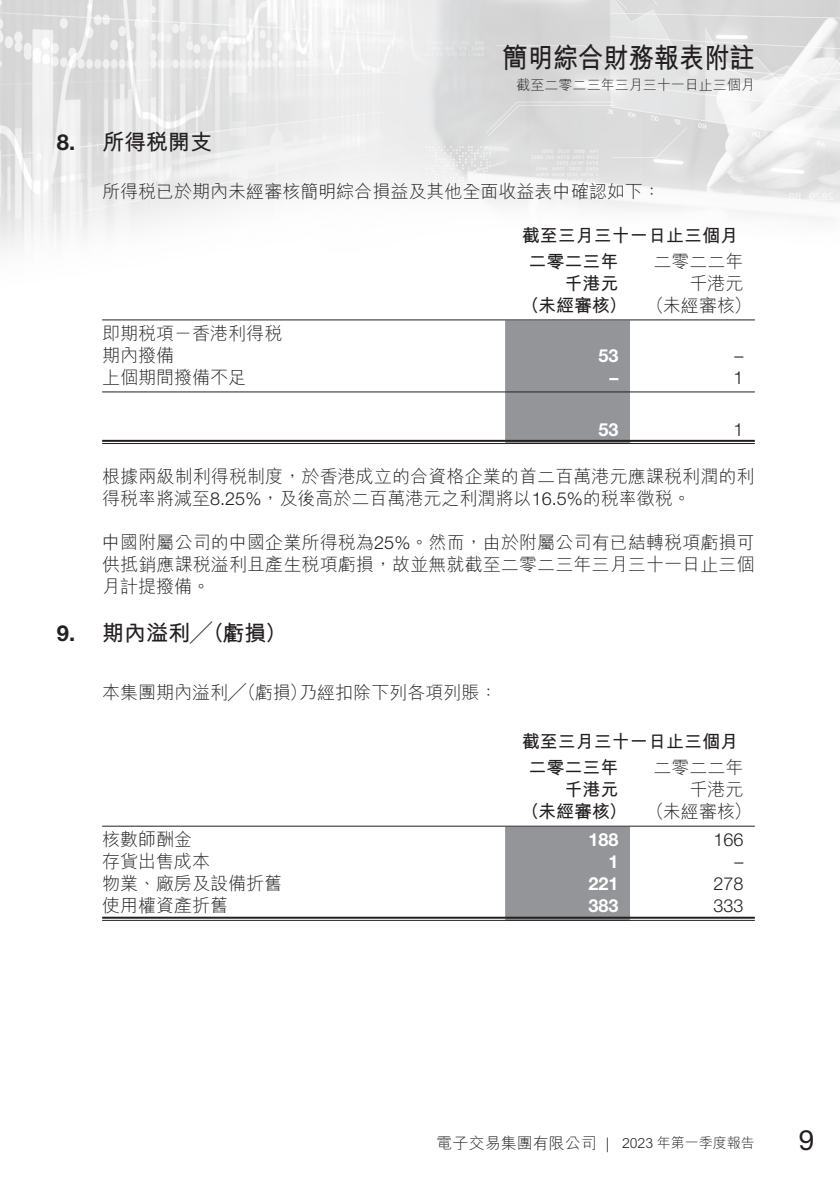
<style>
.page{position:relative;width:840px;height:1191px;background:#fff}
.page>*{position:absolute;margin:0;border:0;box-sizing:border-box;transform-origin:0 0}
.t1{font:700 28px "M Hei HK";color:#231f20;scale:.9 1}
.t2{font:28px "Helvetica Neue LT Std";color:#231f20}
.t3{font:700 22px "M Hei HK";color:#231f20}
.t4{font:300 18px/22px "M Hei HK";color:#231f20}
.t5{font:700 18px/26px "M Hei HK";color:#231f20}
.t6{font:700 18px "Helvetica Neue LT Std";color:#fff}
.t7{font:300 18px "Helvetica Neue LT Std";color:#231f20}
.t8{font:300 16px "M Hei HK";color:#231f20}
.t9{font:300 14px "M Hei HK";color:#231f20}
.s1{font-family:"Helvetica Neue LT Std"}
.s2{font-weight:700}
.s3{font-size:14px}
</style>
<div class="page">
<img style="left:0;top:0;width:839px;height:386px">
<div style="left:505px;top:320px;width:124px;height:123px;background:#939598"></div>
<hr style="left:102px;top:319px;width:403px;height:1px;background:#231f20">
<hr style="left:505px;top:319px;width:124px;height:1px;background:#231f20">
<hr style="left:629px;top:319px;width:125px;height:1px;background:#231f20">
<hr style="left:102px;top:391px;width:403px;height:1px;background:#231f20">
<hr style="left:505px;top:391px;width:124px;height:1px;background:#231f20">
<hr style="left:629px;top:391px;width:125px;height:1px;background:#231f20">
<hr style="left:102px;top:440px;width:403px;height:2px;background:#231f20">
<hr style="left:102px;top:443px;width:403px;height:1px;background:#231f20">
<hr style="left:505px;top:440px;width:124px;height:2px;background:#231f20">
<hr style="left:505px;top:443px;width:124px;height:1px;background:#231f20">
<hr style="left:629px;top:440px;width:125px;height:2px;background:#231f20">
<hr style="left:629px;top:443px;width:125px;height:1px;background:#231f20">
<div style="left:505px;top:826px;width:124px;height:94px;background:#939598"></div>
<hr style="left:102px;top:825px;width:403px;height:1px;background:#231f20">
<hr style="left:505px;top:825px;width:124px;height:1px;background:#231f20">
<hr style="left:629px;top:825px;width:125px;height:1px;background:#231f20">
<hr style="left:102px;top:916px;width:403px;height:2px;background:#231f20">
<hr style="left:102px;top:920px;width:403px;height:1px;background:#231f20">
<hr style="left:505px;top:916px;width:124px;height:2px;background:#231f20">
<hr style="left:505px;top:920px;width:124px;height:1px;background:#231f20">
<hr style="left:629px;top:916px;width:125px;height:2px;background:#231f20">
<hr style="left:629px;top:920px;width:125px;height:1px;background:#231f20">
<h1 class="t1" style="left:502px;top:37px;width:282px">簡明綜合財務報表附註</h1>
<p class="t9" style="left:516px;top:75px;width:239px">截至二零二三年三月三十一日止三個月</p>
<p class="t3" style="left:57px;top:126px;width:157px"><span class="s1">8.</span> 所得稅開支</p>
<p class="t4" style="left:102px;top:180px;width:559px">所得稅已於期內未經審核簡明綜合損益及其他全面收益表中確認如下：</p>
<p class="t5" style="left:528px;top:221px;width:211px;text-indent:-7px">截至三月三十一日止三個月二零二三年</p>
<p class="t4" style="left:653px;top:250px;width:91px">二零二二年</p>
<p class="t4" style="left:102px;top:322px;width:182px">即期稅項－香港利得稅期內撥備</p>
<p class="t4" style="left:521px;top:272px;width:231px;text-indent:168px">千港元<span class="s2">（未經審核）</span> （未經審核）</p>
<p class="t5" style="left:564px;top:269px;width:55px">千港元</p>
<p class="t6" style="left:598px;top:344px;width:22px">53</p>
<p class="t7" style="left:734px;top:345px;width:10px">–</p>
<p class="t4" style="left:102px;top:366px;width:145px">上個期間撥備不足</p>
<p class="t6" style="left:609px;top:366px;width:10px">–</p>
<p class="t7" style="left:733px;top:367px;width:12px">1</p>
<p class="t6" style="left:598px;top:418px;width:22px">53</p>
<p class="t7" style="left:733px;top:418px;width:12px">1</p>
<p class="t4" style="left:102px;top:465px;width:653px">根據兩級制利得稅制度，於香港成立的合資格企業的首二百萬港元應課稅利潤的利得稅率將減至<span class="s1">8.25%</span>，及後高於二百萬港元之利潤將以<span class="s1">16.5%</span>的稅率徵稅。</p>
<p class="t4" style="left:102px;top:531px;width:653px;text-align:justify">中國附屬公司的中國企業所得稅為<span class="s1">25%</span>。然而，由於附屬公司有已結轉稅項虧損可供抵銷應課稅溢利且產生稅項虧損，故並無就截至二零二三年三月三十一日止三個月計提撥備。</p>
<p class="t3" style="left:57px;top:617px;width:231px"><span class="s1">9.</span> 期內溢利╱（虧損）</p>
<p class="t4" style="left:102px;top:680px;width:396px">本集團期內溢利╱（虧損）乃經扣除下列各項列賬：</p>
<p class="t5" style="left:528px;top:727px;width:211px;text-indent:-7px">截至三月三十一日止三個月二零二三年</p>
<p class="t4" style="left:653px;top:756px;width:91px">二零二二年</p>
<p class="t4" style="left:521px;top:778px;width:231px;text-indent:168px">千港元<span class="s2">（未經審核）</span> （未經審核）</p>
<p class="t5" style="left:564px;top:775px;width:55px">千港元</p>
<p class="t4" style="left:102px;top:828px;width:92px">核數師酬金</p>
<p class="t6" style="left:588px;top:829px;width:32px">188</p>
<p class="t7" style="left:713px;top:829px;width:32px">166</p>
<p class="t4" style="left:102px;top:850px;width:109px">存貨出售成本</p>
<p class="t6" style="left:608px;top:851px;width:12px">1</p>
<p class="t7" style="left:734px;top:851px;width:10px">–</p>
<p class="t4" style="left:102px;top:872px;width:182px">物業、廠房及設備折舊</p>
<p class="t6" style="left:588px;top:873px;width:32px">221</p>
<p class="t7" style="left:713px;top:873px;width:32px">278</p>
<p class="t4" style="left:102px;top:894px;width:127px">使用權資產折舊</p>
<p class="t6" style="left:588px;top:895px;width:32px">383</p>
<p class="t7" style="left:713px;top:895px;width:32px">333</p>
<p class="t8" style="left:436px;top:1131px;width:319px">電子交易集團有限公司 | <span class="s3">2023 年第一季度報告</span></p>
<h1 class="t2" style="left:798px;top:1123px;width:17px">9</h1>
</div>
